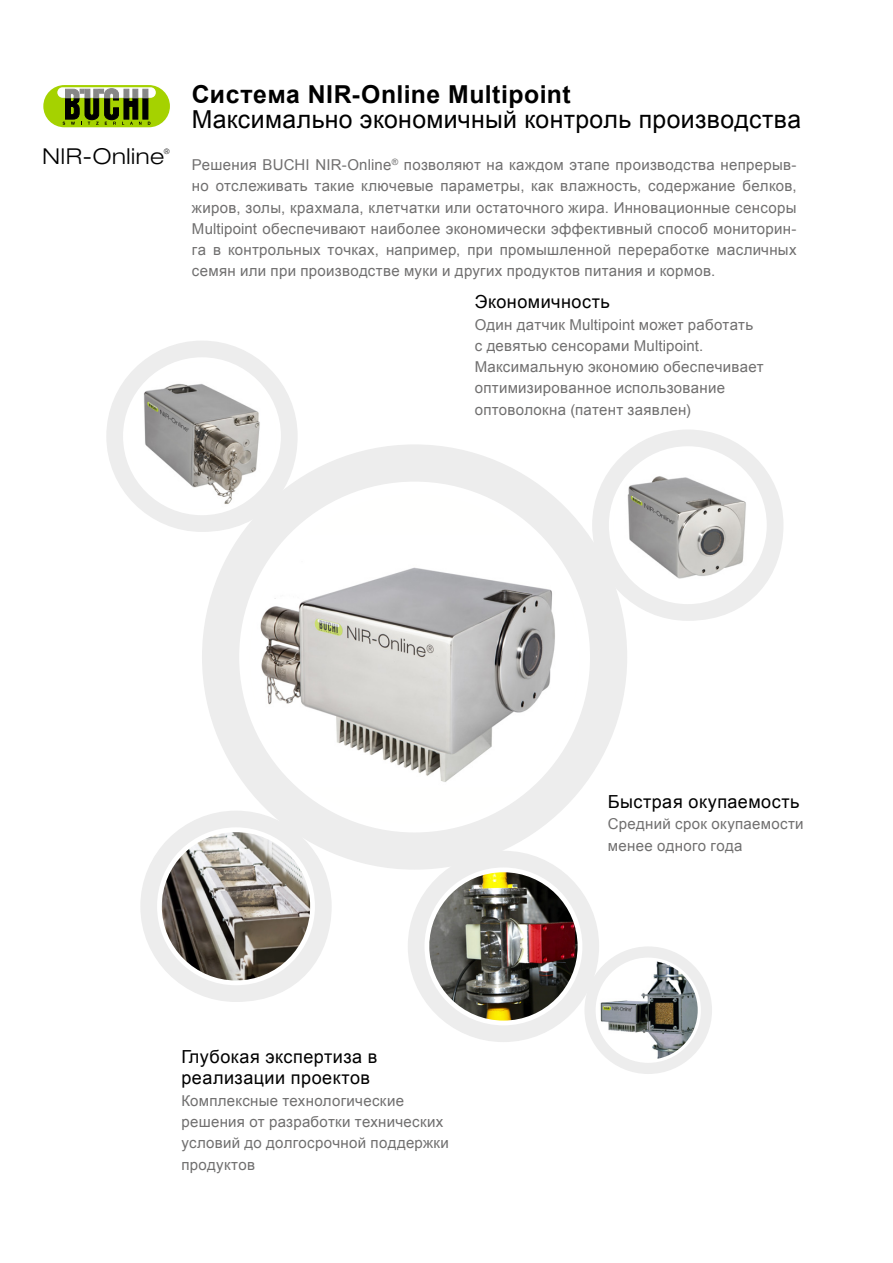
<style>
.page{position:relative;width:893px;height:1263px;background:#fff}
.page>*{position:absolute;margin:0;border:0;box-sizing:border-box;transform-origin:0 0}
.RU_Cover_Subline{font:24.75px "Arial";letter-spacing:.015em;color:#000}
.RU_Cover_Headline{font:700 24.75px "Arial";letter-spacing:.02em;color:#000}
.t1{font:300 expanded 21.9px "Helvetica Neue LT Std";letter-spacing:.03em;color:#000}
.RU_Title{font:18px/21.3px "Arial";letter-spacing:.025em;color:#000}
.RU_Body_text_justifi{font:15px/21.3px "Arial";letter-spacing:.02em;color:#706f6f;text-align:justify}
.RU_Body_text_left{font:15px/21.3px "Arial";letter-spacing:.02em;color:#706f6f}
.t2{font:300 expanded 7.5px "Helvetica Neue LT Std";color:#000}
</style>
<div class="page">
<div style="left:202px;top:444px;width:425px;height:426px;background:#ededed;border-radius:50%"></div>
<div style="left:239px;top:482px;width:351px;height:350px;background:#fff;border-radius:50%"></div>
<img style="left:260px;top:540px;width:307px;height:242px">
<div style="left:584px;top:946px;width:128px;height:128px;background:#ededed;border-radius:50%"></div>
<div style="left:596px;top:957px;width:105px;height:106px;background:#fff;border-radius:50%"></div>
<img style="left:599px;top:961px;width:99px;height:99px">
<div style="left:592px;top:429px;width:191px;height:192px;background:#ededed;border-radius:50%"></div>
<div style="left:609px;top:446px;width:158px;height:158px;background:#fff;border-radius:50%"></div>
<img style="left:614px;top:451px;width:148px;height:148px;border-radius:74px">
<div style="left:106px;top:341px;width:192px;height:191px;background:#ededed;border-radius:50%"></div>
<div style="left:123px;top:357px;width:158px;height:158px;background:#fff;border-radius:50%"></div>
<img style="left:130px;top:362px;width:144px;height:147px">
<div style="left:140px;top:811px;width:192px;height:191px;background:#ededed;border-radius:50%"></div>
<div style="left:157px;top:827px;width:158px;height:158px;background:#fff;border-radius:50%"></div>
<img style="left:162px;top:832px;width:148px;height:148px;border-radius:74px">
<div style="left:408px;top:851px;width:191px;height:191px;background:#ededed;border-radius:50%"></div>
<div style="left:424px;top:867px;width:158px;height:158px;background:#fff;border-radius:50%"></div>
<img style="left:429px;top:872px;width:149px;height:148px;border-radius:74px">
<div style="left:43px;top:85px;width:127px;height:42px;background:#a5d200;border-radius:21px"></div>
<div style="left:143px;top:89px;width:5px;height:30px;background:#000"></div>
<svg style="left:57px;top:87px;width:99px;height:11px"></svg>
<div style="left:143px;top:89px;width:5px;height:9px;background:#878787"></div>
<svg style="left:63px;top:89px;width:78px;height:36px"></svg>
<p class="t1" style="left:43px;top:143px;width:123px">NIR-Online</p>
<p class="t2" style="left:164px;top:147px;width:7px">®</p>
<p class="RU_Cover_Headline" style="left:192px;top:78px;width:380px">Система NIR-Online Multipoint</p>
<p class="RU_Cover_Subline" style="left:192px;top:103px;width:611px">Максимально экономичный контроль производства</p>
<p class="RU_Body_text_justifi" style="left:192px;top:154px;width:606px">Решения BUCHI NIR-Online<sup>®</sup> позволяют на каждом этапе производства непрерыв&shy;но отслеживать такие ключевые параметры, как влажность, содержание белков, жиров, золы, крахмала, клетчатки или остаточного жира. Инновационные сенсоры Multipoint обеспечивают наиболее экономически эффективный способ мониторин&shy;га в контрольных точках, например, при промышленной переработке масличных семян или при производстве муки и других продуктов питания и кормов.</p>
<p class="RU_Title" style="left:475px;top:292px;width:136px">Экономичность</p>
<p class="RU_Body_text_left" style="left:475px;top:314px;width:290px">Один датчик Multipoint может работать с девятью сенсорами Multipoint.<br>Максимальную экономию обеспечивает оптимизированное использование оптоволокна (патент заявлен)</p>
<p class="RU_Title" style="left:181px;top:1046px;width:198px">Глубокая экспертиза в реализации проектов</p>
<p class="RU_Body_text_left" style="left:181px;top:1090px;width:269px">Комплексные технологические решения от разработки технических условий до долгосрочной поддержки продуктов</p>
<p class="RU_Title" style="left:608px;top:791px;width:193px">Быстрая окупаемость</p>
<p class="RU_Body_text_left" style="left:608px;top:813px;width:197px">Средний срок окупаемости менее одного года</p>
</div>
